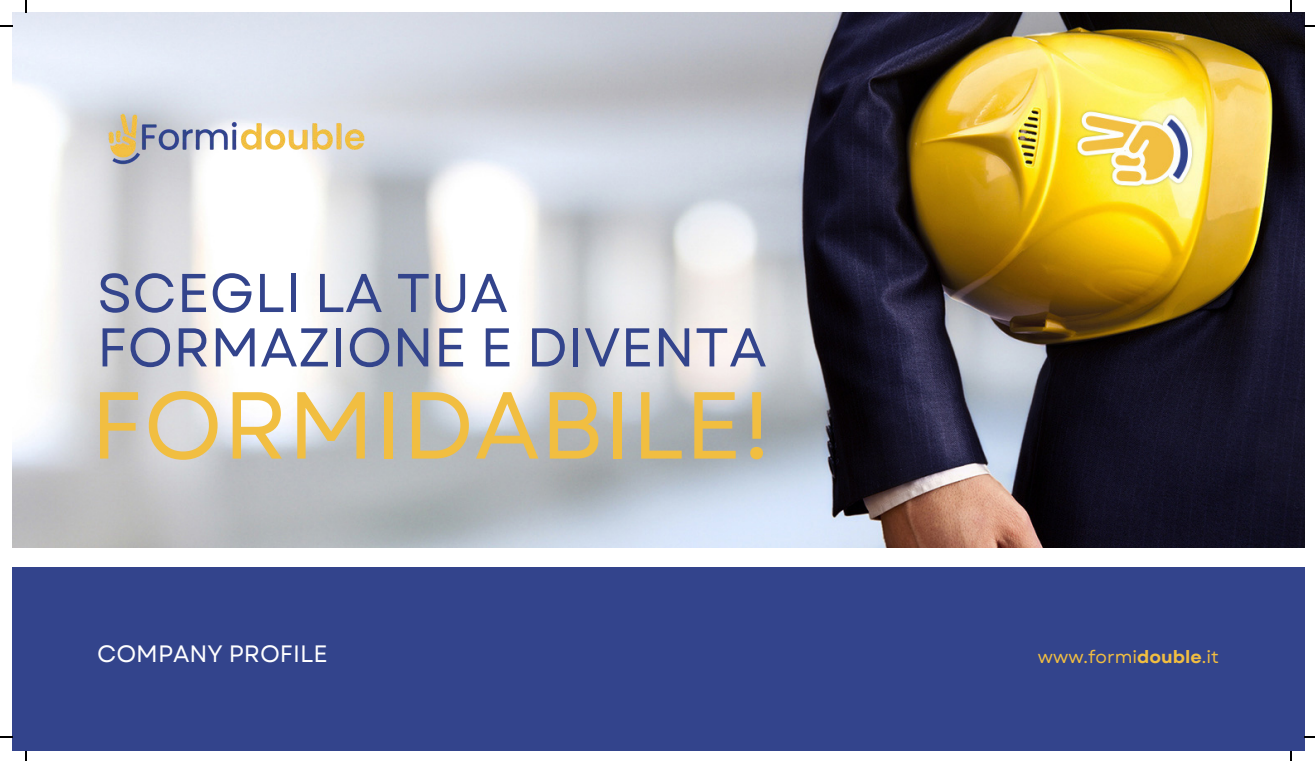
<style>
.page{position:relative;width:1315px;height:761px;background:#fff}
.page>*{position:absolute;margin:0;border:0;box-sizing:border-box;transform-origin:0 0}
.t1{font:94.8px "Garet";color:#f1be41}
.t2{font:54.45px/54.4px "Garet";color:#33448c}
.t3{font:23.7px "Garet";color:#fff}
.t4{font:17.55px "Garet";color:#f1be41}
.s1{font-weight:700}
</style>
<div class="page">
<img style="left:12px;top:12px;width:1291px;height:535px">
<div style="left:12px;top:567px;width:1291px;height:184px;background:#33448c"></div>
<img style="left:97px;top:100px;width:278px;height:81px">
<svg style="left:26px;top:0;width:1px;height:12px"></svg>
<svg style="left:0;top:26px;width:12px;height:1px"></svg>
<svg style="left:1290px;top:0;width:1px;height:12px"></svg>
<svg style="left:0;top:736px;width:12px;height:1px"></svg>
<p class="t2" style="left:97px;top:266px;width:671px">SCEGLI LA TUA<br>FORMAZIONE E DIVENTA</p>
<h1 class="t1" style="left:90px;top:357px;width:682px">FORMIDABILE!</h1>
<p class="t3" style="left:97px;top:636px;width:232px">COMPANY PROFILE</p>
<p class="t4" style="left:1037px;top:644px;width:182px">www.formi<span class="s1">double</span>.it</p>
</div>
